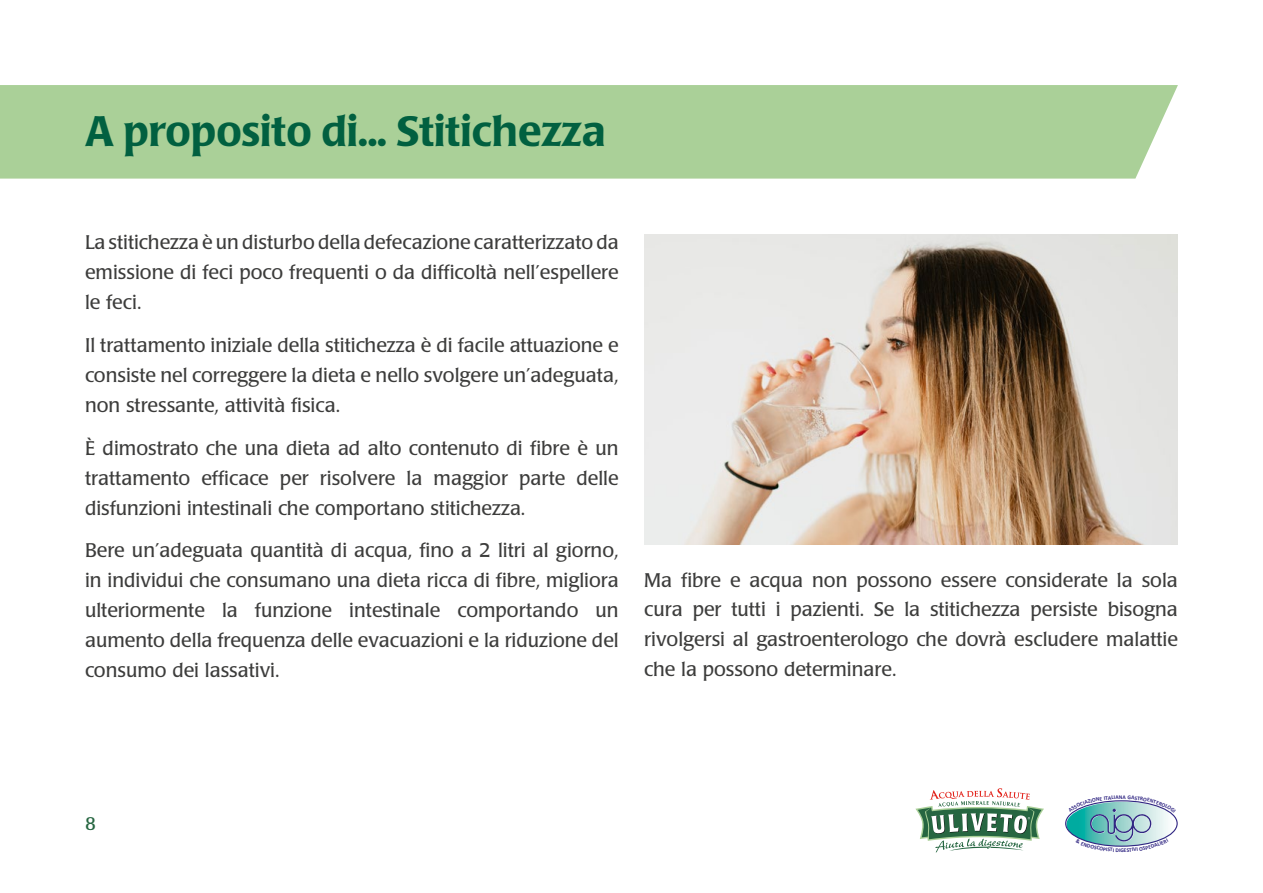
<style>
.page{position:relative;width:1263px;height:893px;background:#fff}
.page>*{position:absolute;margin:0;border:0;box-sizing:border-box;transform-origin:0 0}
.t1{font:500 42px "Poppl Laudatio";color:#016040}
.t2{font:19.5px/30px "Poppl Laudatio";color:#3c3c3b;text-align:justify}
.t3{font:18px "Poppl Laudatio";color:#266641}
.t4{font:700 5.7px "Calibri";color:#312783}
</style>
<div class="page">
<svg style="left:915px;top:788px;width:129px;height:64px"></svg>
<div style="left:0;top:85px;width:1178px;height:94px;background:#aad098"></div>
<img style="left:644px;top:235px;width:534px;height:309px">
<svg style="left:1066px;top:800px;width:112px;height:47px"></svg>
<h1 class="t1" style="left:85px;top:107px;width:522px">A proposito di... Stitichezza</h1>
<p class="t2" style="left:85px;top:228px;width:535px">La stitichezza è un disturbo della defecazione caratterizzato da emissione di feci poco frequenti o da difficoltà nell’espellere le feci.</p>
<p class="t2" style="left:85px;top:331px;width:535px">Il trattamento iniziale della stitichezza è di facile attuazione e consiste nel correggere la dieta e nello svolgere un’adeguata, non stressante, attività fisica.</p>
<p class="t2" style="left:85px;top:433px;width:535px">È dimostrato che una dieta ad alto contenuto di fibre è un trattamento efficace per risolvere la maggior parte delle disfunzioni intestinali che comportano stitichezza.</p>
<p class="t2" style="left:85px;top:536px;width:535px">Bere un’adeguata quantità di acqua, fino a 2 litri al giorno, in individui che consumano una dieta ricca di fibre, migliora ulteriormente la funzione intestinale comportando un aumento della frequenza delle evacuazioni e la riduzione del consumo dei lassativi.</p>
<p class="t2" style="left:644px;top:565px;width:535px">Ma fibre e acqua non possono essere considerate la sola cura per tutti i pazienti. Se la stitichezza persiste bisogna rivolgersi al gastroenterologo che dovrà escludere malattie che la possono determinare.</p>
<p class="t3" style="left:85px;top:814px;width:12px">8</p>
<p class="t4" style="left:1119px;top:793px;width:5px">N</p>
<p class="t4" style="left:1120px;top:846px;width:5px">G</p>
</div>
